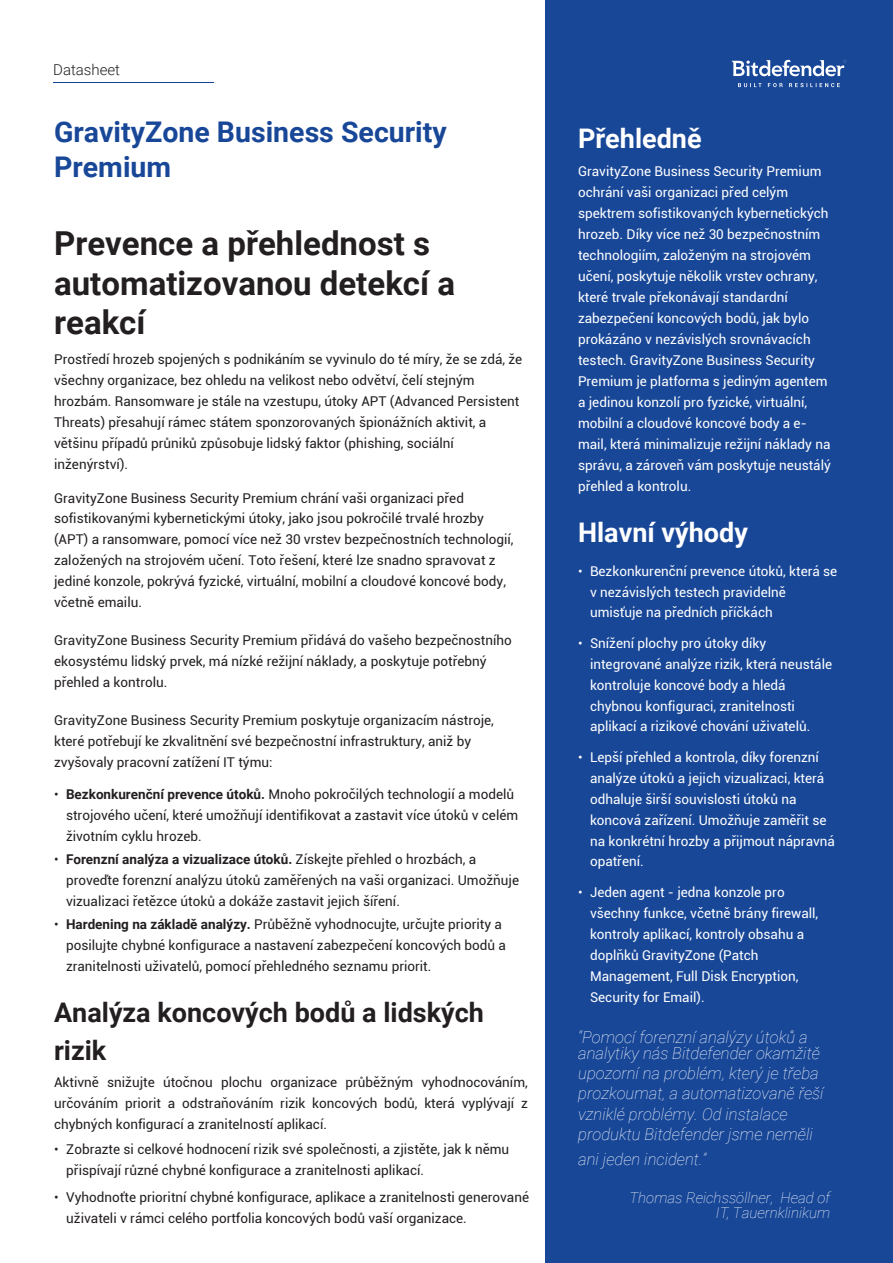
<style>
.page{position:relative;width:893px;height:1263px;background:#fff}
.page>*{position:absolute;margin:0;border:0;box-sizing:border-box;transform-origin:0 0}
.t1{font:700 33px/39.6px "Roboto";color:#231f20}
.t2{font:700 28.5px/34.5px "Roboto";color:#184798}
.t3{font:700 27px/37.3px "Roboto";color:#231f20}
.t4{font:700 27px "Roboto";color:#fff}
.t5{font:italic 100 16.5px/20.2px "Roboto";color:#fff}
.t6{font:italic 100 15px/15px "Roboto";color:#fff;text-align:right}
.t7{font:300 15px "Roboto";color:#231f20}
.t8{font:13.5px/21px "Roboto";color:#231f20}
.t9{font:13.5px/21px "Roboto";color:#fff}
.s1{font-weight:700}
</style>
<div class="page">
<div style="left:545px;top:0;width:348px;height:1263px;background:#184798"></div>
<hr style="left:53px;top:82px;width:161px;height:1px;background:#184798">
<svg style="left:731px;top:59px;width:115px;height:18px"></svg>
<svg style="left:738px;top:83px;width:102px;height:4px"></svg>
<p class="t7" style="left:53px;top:60px;width:68px">Datasheet</p>
<h2 class="t2" style="left:54px;top:114px;width:394px">GravityZone Business Security<br>Premium</h2>
<h1 class="t1" style="left:54px;top:222px;width:402px">Prevence a přehlednost s automatizovanou detekcí a reakcí</h1>
<p class="t8" style="left:54px;top:348px;width:470px">Prostředí hrozeb spojených s podnikáním se vyvinulo do té míry, že se zdá, že všechny organizace, bez ohledu na velikost nebo odvětví, čelí stejným hrozbám. Ransomware je stále na vzestupu, útoky APT (Advanced Persistent Threats) přesahují rámec státem sponzorovaných špionážních aktivit, a většinu případů průniků způsobuje lidský faktor (phishing, sociální inženýrství).</p>
<p class="t8" style="left:54px;top:487px;width:461px">GravityZone Business Security Premium chrání vaši organizaci před sofistikovanými kybernetickými útoky, jako jsou pokročilé trvalé hrozby (APT) a ransomware, pomocí více než 30 vrstev bezpečnostních technologií, založených na strojovém učení. Toto řešení, které lze snadno spravovat z jediné konzole, pokrývá fyzické, virtuální, mobilní a cloudové koncové body, včetně emailu.</p>
<p class="t8" style="left:54px;top:629px;width:459px">GravityZone Business Security Premium přidává do vašeho bezpečnostního ekosystému lidský prvek, má nízké režijní náklady, a poskytuje potřebný přehled a kontrolu.</p>
<p class="t8" style="left:54px;top:709px;width:441px">GravityZone Business Security Premium poskytuje organizacím nástroje, které potřebují ke zkvalitnění své bezpečnostní infrastruktury, aniž by zvyšovaly pracovní zatížení IT týmu:</p>
<p class="t8" style="left:66px;top:783px;width:454px;text-indent:-12px">• <span class="s1">Bezkonkurenční prevence útoků.</span> Mnoho pokročilých technologií a modelů strojového učení, které umožňují identifikovat a zastavit více útoků v celém životním cyklu hrozeb.</p>
<p class="t8" style="left:66px;top:848px;width:455px;text-indent:-12px">• <span class="s1">Forenzní analýza a vizualizace útoků.</span> Získejte přehled o hrozbách, a proveďte forenzní analýzu útoků zaměřených na vaši organizaci. Umožňuje vizualizaci řetězce útoků a dokáže zastavit jejich šíření.</p>
<p class="t8" style="left:66px;top:913px;width:441px;text-indent:-12px">• <span class="s1">Hardening na základě analýzy.</span> Průběžně vyhodnocujte, určujte priority a posilujte chybné konfigurace a nastavení zabezpečení koncových bodů a zranitelnosti uživatelů, pomocí přehledného seznamu priorit.</p>
<h3 class="t3" style="left:54px;top:993px;width:431px">Analýza koncových bodů a lidských rizik</h3>
<p class="t8" style="left:54px;top:1071px;width:475px;text-align:justify">Aktivně snižujte útočnou plochu organizace průběžným vyhodnocováním, určováním priorit a odstraňováním rizik koncových bodů, která vyplývají z chybných konfigurací a zranitelností aplikací.</p>
<p class="t8" style="left:66px;top:1139px;width:444px;text-indent:-12px">• Zobrazte si celkové hodnocení rizik své společnosti, a zjistěte, jak k němu přispívají různé chybné konfigurace a zranitelnosti aplikací.</p>
<p class="t8" style="left:66px;top:1187px;width:464px;text-indent:-12px">• Vyhodnoťte prioritní chybné konfigurace, aplikace a zranitelnosti generované uživateli v rámci celého portfolia koncových bodů vaší organizace.</p>
<h3 class="t4" style="left:578px;top:120px;width:125px">Přehledně</h3>
<p class="t9" style="left:578px;top:160px;width:254px">GravityZone Business Security Premium ochrání vaši organizaci před celým spektrem sofistikovaných kybernetických hrozeb. Díky více než 30 bezpečnostním technologiím, založeným na strojovém učení, poskytuje několik vrstev ochrany, které trvale překonávají standardní zabezpečení koncových bodů, jak bylo prokázáno v nezávislých srovnávacích testech. GravityZone Business Security Premium je platforma s jediným agentem a jedinou konzolí pro fyzické, virtuální, mobilní a cloudové koncové body a e&shy;mail, která minimalizuje režijní náklady na správu, a zároveň vám poskytuje neustálý přehled a kontrolu.</p>
<h3 class="t4" style="left:578px;top:514px;width:171px">Hlavní výhody</h3>
<p class="t9" style="left:590px;top:560px;width:249px;text-indent:-12px">• Bezkonkurenční prevence útoků, která se v nezávislých testech pravidelně umisťuje na předních příčkách</p>
<p class="t9" style="left:590px;top:632px;width:244px;text-indent:-12px">• Snížení plochy pro útoky díky integrované analýze rizik, která neustále kontroluje koncové body a hledá chybnou konfiguraci, zranitelnosti aplikací a rizikové chování uživatelů.</p>
<p class="t9" style="left:590px;top:746px;width:246px;text-indent:-12px">• Lepší přehled a kontrola, díky forenzní analýze útoků a jejich vizualizaci, která odhaluje širší souvislosti útoků na koncová zařízení. Umožňuje zaměřit se na konkrétní hrozby a přijmout nápravná opatření.</p>
<p class="t9" style="left:590px;top:881px;width:230px;text-indent:-12px">• Jeden agent - jedna konzole pro všechny funkce, včetně brány firewall, kontroly aplikací, kontroly obsahu a doplňků GravityZone (Patch<br>Management, Full Disk Encryption,<br>Security for Email).</p>
<p class="t5" style="left:578px;top:1029px;width:243px;line-height:15.6px">“Pomocí forenzní analýzy útoků a analytiky nás Bitdefender okamžitě</p>
<p class="t5" style="left:578px;top:1062px;width:247px">upozorní na problém, který je třeba prozkoumat, a automatizovaně řeší vzniklé problémy. Od instalace produktu Bitdefender jsme neměli</p>
<p class="t5" style="left:578px;top:1148px;width:130px">ani jeden incident.”</p>
<p class="t6" style="left:629px;top:1189px;width:202px">Thomas Reichssöllner, Head of<br>IT, Tauernklinikum</p>
</div>
